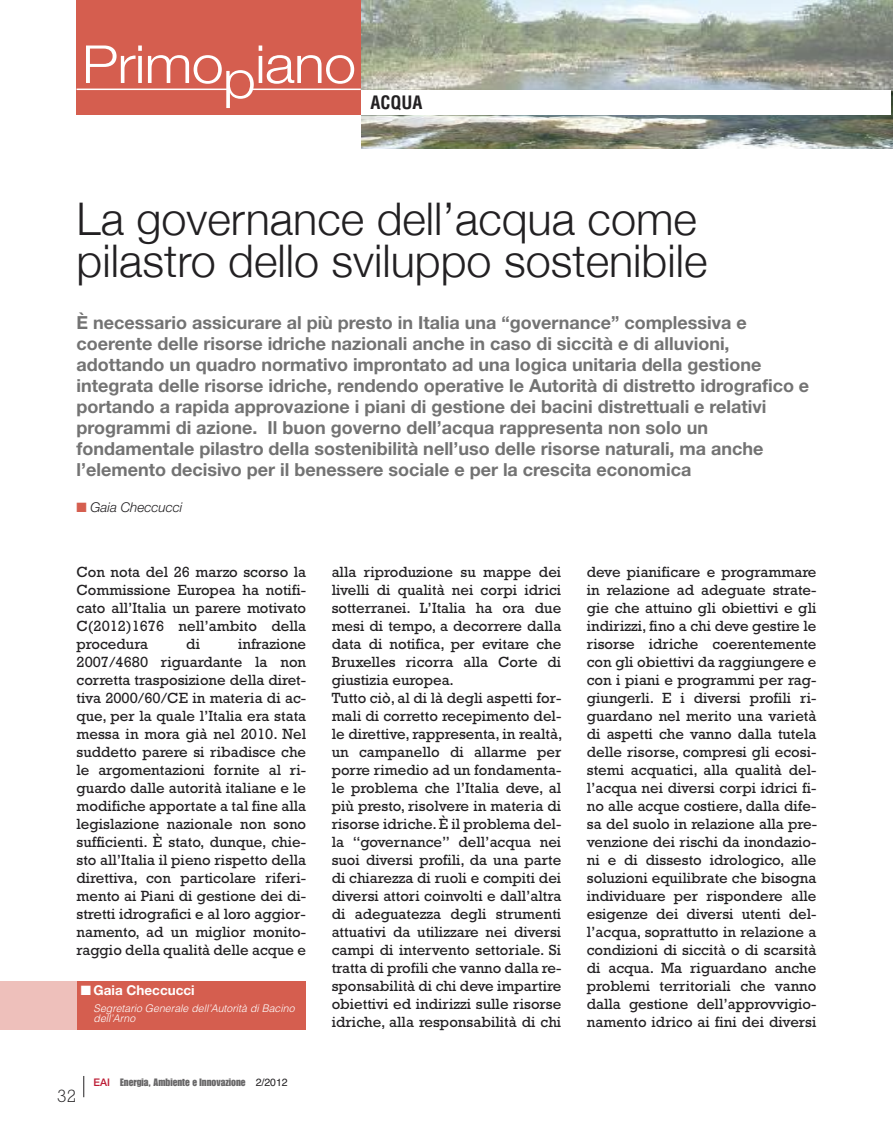
<style>
.page{position:relative;width:893px;height:1127px;background:#fff}
.page>*{position:absolute;margin:0;border:0;box-sizing:border-box;transform-origin:0 0}
.t1{font:300 52.5px "Helvetica Neue";letter-spacing:-.015em;color:#fff;scale:1.1 1}
.t2{font:300 45px/42px "Helvetica Neue";color:#222022}
.t3{font:700 18px/21px "Helvetica Neue";color:#737373}
.t4{font:700 condensed 18px "Helvetica";color:#222022}
.t5{font:300 18px "Rockwell";color:#222022}
.t6{font:15px/18px "Rockwell";color:#222022;text-align:justify}
.t7{font:italic 300 13.5px "Helvetica Neue";color:#222022}
.t8{font:700 13.5px "Helvetica Neue";color:#fff}
.t9{font:italic 300 10.5px/10.5px "Helvetica";letter-spacing:.005em;color:#fff}
.t10{font:10.5px "Impact";color:#686768}
.s1{color:#d55e4f}
.s2{font-family:"Helvetica Neue";font-weight:500;color:#bc1b33}
.s3{font-family:"Helvetica";color:#222022}
</style>
<div class="page">
<svg style="left:83px;top:1076px;width:1px;height:21px"></svg>
<div style="left:77px;top:0;width:284px;height:115px;background:#d55e4f"></div>
<hr style="left:77px;top:89px;width:150px;height:1px;background:#fff">
<hr style="left:252px;top:89px;width:109px;height:1px;background:#fff">
<img style="left:361px;top:91px;width:532px;height:58px">
<img style="left:361px;top:0;width:532px;height:91px">
<div style="left:361px;top:91px;width:530px;height:24px;background:#fff"></div>
<div style="left:77px;top:981px;width:229px;height:48px;background:#d55e4f"></div>
<div style="left:0;top:981px;width:77px;height:48px;background:#eec0bb"></div>
<h1 class="t1" style="left:82px;top:46px;width:251px">Primopiano</h1>
<p class="t4" style="left:370px;top:92px;width:53px">ACQUA</p>
<h2 class="t2" style="left:77px;top:197px;width:632px">La governance dell’acqua come pilastro dello sviluppo sostenibile</h2>
<p class="t3" style="left:77px;top:313px;width:734px">È necessario assicurare al più presto in Italia una “governance” complessiva e coerente delle risorse idriche nazionali anche in caso di siccità e di alluvioni, adottando un quadro normativo improntato ad una logica unitaria della gestione integrata delle risorse idriche, rendendo operative le Autorità di distretto idrografico e portando a rapida approvazione i piani di gestione dei bacini distrettuali e relativi programmi di azione. Il buon governo dell’acqua rappresenta non solo un fondamentale pilastro della sostenibilità nell’uso delle risorse naturali, ma anche l’elemento decisivo per il benessere sociale e per la crescita economica</p>
<p class="t7" style="left:77px;top:502px;width:107px"><span class="s1">■</span> Gaia Checcucci</p>
<p class="t6" style="left:77px;top:565px;width:231px">Con nota del 26 marzo scorso la Commissione Europea ha notifi&shy;cato all’Italia un parere motivato C(2012)1676 nell’ambito della procedura</p>
<p class="t6" style="left:77px;top:637px;width:231px;text-indent:162px">infrazione 2007/4680 riguardante la non corretta trasposizione della diret&shy;tiva 2000/60/CE in materia di ac&shy;que, per la quale l’Italia era stata messa in mora già nel 2010. Nel suddetto parere si ribadisce che le argomentazioni fornite al ri&shy;guardo dalle autorità italiane e le modifiche apportate a tal fine alla legislazione nazionale non sono sufficienti. È stato, dunque, chie&shy;sto all’Italia il pieno rispetto della direttiva, con particolare riferi&shy;mento ai Piani di gestione dei di&shy;stretti idrografici e al loro aggior&shy;namento, ad un miglior monito&shy;raggio della qualità delle acque e</p>
<p class="t8" style="left:81px;top:986px;width:115px">■ Gaia Checcucci</p>
<p class="t9" style="left:94px;top:1003px;width:203px">Segretario Generale dell’Autorità di Bacino dell’Arno</p>
<p class="t6" style="left:186px;top:637px;width:15px">di</p>
<p class="t5" style="left:57px;top:1090px;width:21px">32</p>
<p class="t10" style="left:94px;top:1078px;width:196px"><span class="s2">EAI</span> Energia, Ambiente e Innovazione <span class="s3">2/2012</span></p>
<p class="t6" style="left:332px;top:565px;width:232px;text-align:left">alla riproduzione su mappe dei livelli di qualità nei corpi idrici sotterranei. L’Italia ha ora due mesi di tempo, a decorrere dalla data di notifica, per evitare che Bruxelles ricorra alla Corte di giustizia europea.<br>Tutto ciò, al di là degli aspetti for&shy;mali di corretto recepimento del&shy;le direttive, rappresenta, in realtà, un campanello di allarme per porre rimedio ad un fondamenta&shy;le problema che l’Italia deve, al più presto, risolvere in materia di risorse idriche.È il problema del&shy;la “governance” dell’acqua nei suoi diversi profili, da una parte di chiarezza di ruoli e compiti dei diversi attori coinvolti e dall’altra di adeguatezza degli strumenti attuativi da utilizzare nei diversi campi di intervento settoriale. Si tratta di profili che vanno dalla re&shy;sponsabilità di chi deve impartire obiettivi ed indirizzi sulle risorse idriche, alla responsabilità di chi</p>
<p class="t6" style="left:587px;top:565px;width:232px">deve pianificare e programmare in relazione ad adeguate strate&shy;gie che attuino gli obiettivi e gli indirizzi, fino a chi deve gestire le risorse idriche coerentemente con gli obiettivi da raggiungere e con i piani e programmi per rag&shy;giungerli. E i diversi profili ri&shy;guardano nel merito una varietà di aspetti che vanno dalla tutela delle risorse, compresi gli ecosi&shy;stemi acquatici, alla qualità del&shy;l’acqua nei diversi corpi idrici fi&shy;no alle acque costiere, dalla dife&shy;sa del suolo in relazione alla pre&shy;venzione dei rischi da inondazio&shy;ni e di dissesto idrologico, alle soluzioni equilibrate che bisogna individuare per rispondere alle esigenze dei diversi utenti del&shy;l’acqua, soprattutto in relazione a condizioni di siccità o di scarsità di acqua. Ma riguardano anche problemi territoriali che vanno dalla gestione dell’approvvigio&shy;namento idrico ai fini dei diversi</p>
</div>
